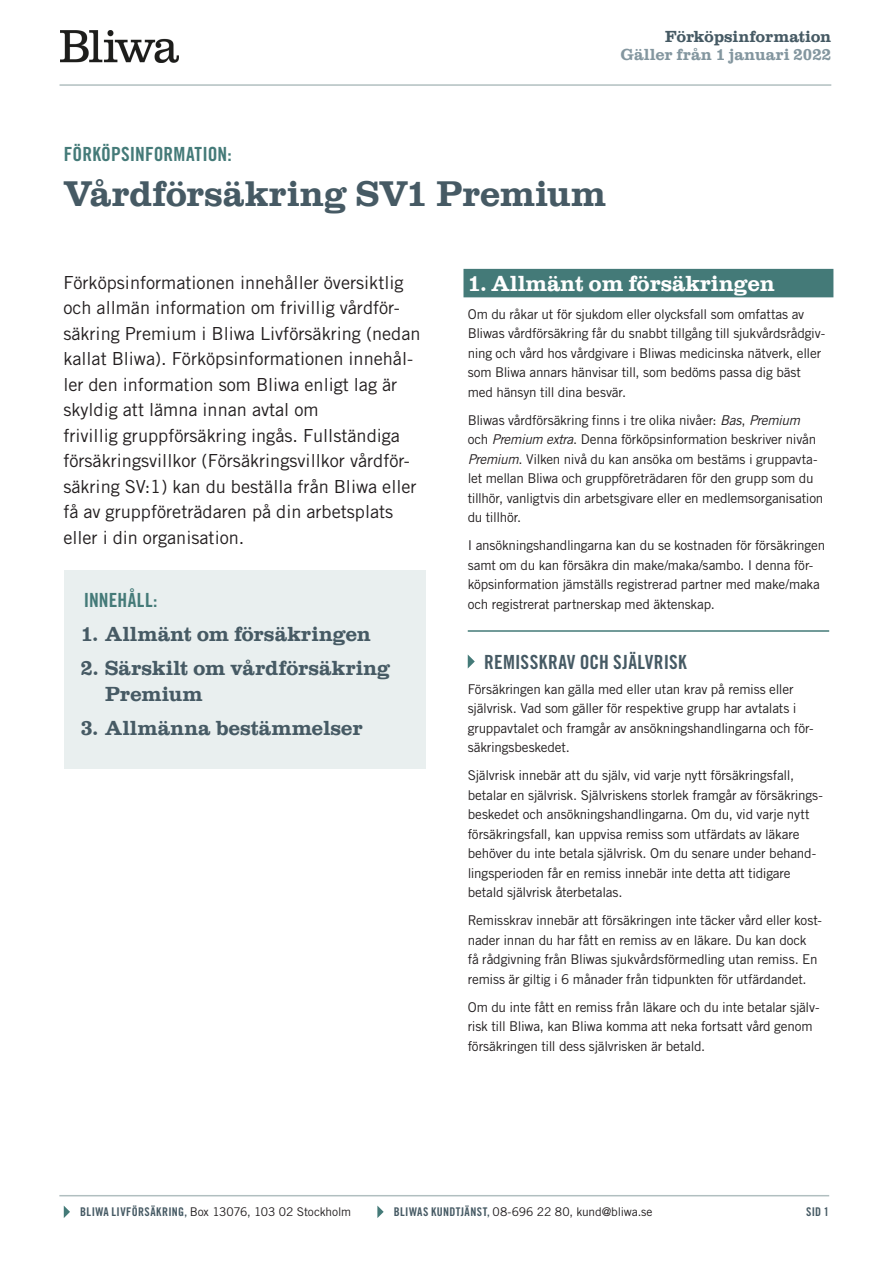
<style>
.page{position:relative;width:893px;height:1263px;background:#fff}
.page>*{position:absolute;margin:0;border:0;box-sizing:border-box;transform-origin:0 0}
.Rubrik_Clerendon{font:700 36.75px "Clarendon Com";letter-spacing:-.01em;color:#465a64}
.Grönrubrik{font:700 22.5px "Clarendon Com";letter-spacing:-.01em;color:#fff}
.Rubrik_Clerendon-2{font:700 21px/25.5px "Clarendon Com";letter-spacing:-.005em;color:#465a64}
.Grön_versalrubrik_li{font:19.5px "Trade Gothic LT Std Bd Cn 20";letter-spacing:.005em;color:#447a78}
.Mellanrubrik_med_lin{font:19.5px "Trade Gothic LT Std Bd Cn 20";letter-spacing:.015em;color:#465a64}
.Ingress{font:18px/25.5px "Trade Gothic LT Std";color:#231f20}
.Rubrik_Clerendon-3{font:700 16.5px "Clarendon Com";color:#83969f}
.Rubrik_Clerendon-4{font:700 16.5px "Clarendon Com";letter-spacing:-.02em;color:#465a64}
.Bröd{font:13.5px/19.5px "Trade Gothic LT Std";letter-spacing:-.015em;color:#231f20}
.Bröd_första_raden{font:13.5px/19.5px "Trade Gothic LT Std";letter-spacing:-.015em;color:#231f20}
.t1{font:12px "Trade Gothic LT Std";letter-spacing:-.01em;color:#231f20}
.t2{font:12px "Trade Gothic LT Std Bd Cn 20";color:#465a64}
.s1{font-style:italic}
.s2{font-family:"Trade Gothic LT Std Bd Cn 20";color:#465a64}
</style>
<div class="page">
<svg style="left:64px;top:1206px;width:6px;height:12px"></svg>
<svg style="left:377px;top:1205px;width:7px;height:13px"></svg>
<hr style="left:59px;top:1195px;width:770px;height:1px;background:#b1bfc0">
<div style="left:463px;top:269px;width:370px;height:28px;background:#447a78"></div>
<hr style="left:468px;top:630px;width:361px;height:2px;background:#447a78">
<svg style="left:468px;top:655px;width:7px;height:13px"></svg>
<div style="left:64px;top:570px;width:361px;height:198px;background:#e9efef"></div>
<img style="left:60px;top:30px;width:119px;height:32px">
<hr style="left:60px;top:84px;width:771px;height:2px;background:#b1bfc0">
<p class="Rubrik_Clerendon-4" style="left:665px;top:28px;width:168px">Förköpsinformation</p>
<p class="Rubrik_Clerendon-3" style="left:620px;top:45px;width:212px">Gäller från 1 januari 2022</p>
<p class="Grön_versalrubrik_li" style="left:64px;top:143px;width:169px">FÖRKÖPSINFORMATION:</p>
<p class="Rubrik_Clerendon" style="left:64px;top:173px;width:544px">Vårdförsäkring SV1 Premium</p>
<p class="Ingress" style="left:63px;top:269px;width:359px">Förköpsinformationen innehåller översiktlig och allmän information om frivillig vårdför&shy;säkring Premium i Bliwa Livförsäkring (nedan kallat Bliwa). Förköpsinformationen innehål&shy;ler den information som Bliwa enligt lag är skyldig att lämna innan avtal om<br>frivillig gruppförsäkring ingås. Fullständiga försäkringsvillkor (Försäkringsvillkor vårdför&shy;säkring SV:1) kan du beställa från Bliwa eller få av gruppföreträdaren på din arbetsplats eller i din organisation.</p>
<p class="Grön_versalrubrik_li" style="left:84px;top:588px;width:75px">INNEHÅLL:</p>
<p class="Rubrik_Clerendon-2" style="left:81px;top:621px;width:292px">1. Allmänt om försäkringen</p>
<p class="Rubrik_Clerendon-2" style="left:105px;top:655px;width:287px;text-indent:-24px">2. Särskilt om vårdförsäkring<br>Premium</p>
<p class="Rubrik_Clerendon-2" style="left:81px;top:715px;width:283px">3. Allmänna bestämmelser</p>
<p class="Grönrubrik" style="left:468px;top:270px;width:309px">1. Allmänt om försäkringen</p>
<p class="Bröd_första_raden" style="left:468px;top:304px;width:359px">Om du råkar ut för sjukdom eller olycksfall som omfattas av Bliwas vårdförsäkring får du snabbt tillgång till sjukvårdsrådgiv&shy;ning och vård hos vårdgivare i Bliwas medicinska nätverk, eller som Bliwa annars hänvisar till, som bedöms passa dig bäst med hänsyn till dina besvär.</p>
<p class="Bröd" style="left:468px;top:410px;width:357px">Bliwas vårdförsäkring finns i tre olika nivåer: <span class="s1">Bas</span>, <span class="s1">Premium </span>och <span class="s1">Premium extra</span>. Denna förköpsinformation beskriver nivån <span class="s1">Premium</span>. Vilken nivå du kan ansöka om bestäms i gruppavta&shy;let mellan Bliwa och gruppföreträdaren för den grupp som du tillhör, vanligtvis din arbetsgivare eller en medlemsorganisation du tillhör.</p>
<p class="Bröd" style="left:468px;top:535px;width:359px">I ansökningshandlingarna kan du se kostnaden för försäkringen samt om du kan försäkra din make/maka/sambo. I denna för&shy;köpsinformation jämställs registrerad partner med make/maka och registrerat partnerskap med äktenskap.</p>
<p class="Mellanrubrik_med_lin" style="left:484px;top:650px;width:204px">REMISSKRAV OCH SJÄLVRISK</p>
<p class="Bröd_första_raden" style="left:468px;top:679px;width:347px">Försäkringen kan gälla med eller utan krav på remiss eller självrisk. Vad som gäller för respektive grupp har avtalats i gruppavtalet och framgår av ansökningshandlingarna och för&shy;säkringsbeskedet.</p>
<p class="Bröd" style="left:468px;top:765px;width:357px">Självrisk innebär att du själv, vid varje nytt försäkringsfall, betalar en självrisk. Självriskens storlek framgår av försäkrings&shy;beskedet och ansökningshandlingarna. Om du, vid varje nytt försäkringsfall, kan uppvisa remiss som utfärdats av läkare behöver du inte betala självrisk. Om du senare under behand&shy;lingsperioden får en remiss innebär inte detta att tidigare betald självrisk återbetalas.</p>
<p class="Bröd" style="left:468px;top:910px;width:356px">Remisskrav innebär att försäkringen inte täcker vård eller kost&shy;nader innan du har fått en remiss av en läkare. Du kan dock<br>få rådgivning från Bliwas sjukvårdsförmedling utan remiss. En remiss är giltig i 6 månader från tidpunkten för utfärdandet.</p>
<p class="Bröd" style="left:468px;top:997px;width:353px">Om du inte fått en remiss från läkare och du inte betalar själv&shy;risk till Bliwa, kan Bliwa komma att neka fortsatt vård genom försäkringen till dess självrisken är betald.</p>
<p class="t1" style="left:80px;top:1204px;width:272px"><span class="s2">BLIWA LIVFÖRSÄKRING,</span> Box 13076, 103 02 Stockholm</p>
<p class="t1" style="left:394px;top:1204px;width:260px"><span class="s2">BLIWAS KUNDTJÄNST,</span> 08-696 22 80, kund@bliwa.se</p>
<p class="t2" style="left:806px;top:1204px;width:25px">SID 1</p>
</div>
